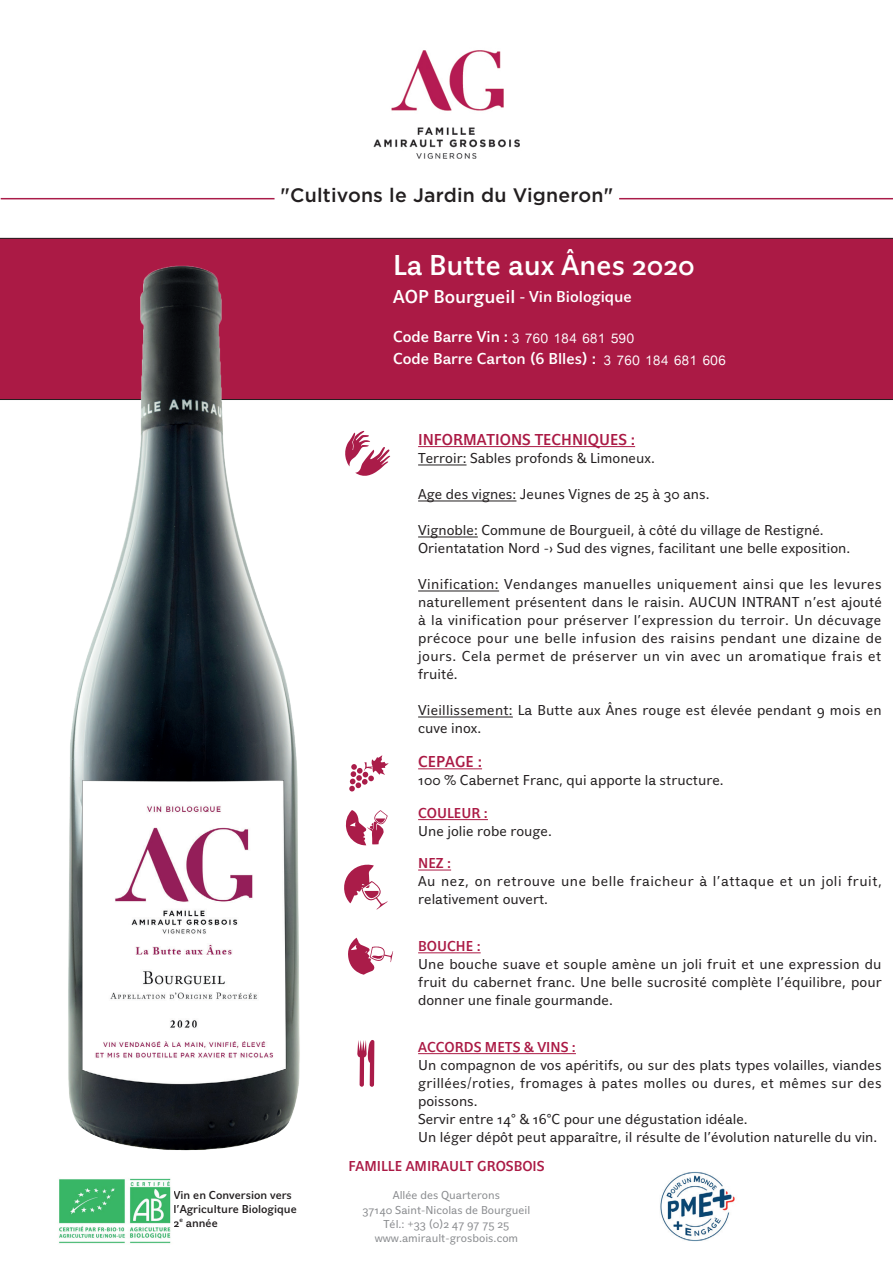
<style>
.page{position:relative;width:893px;height:1263px;background:#fff}
.page>*{position:absolute;margin:0;border:0;box-sizing:border-box;transform-origin:0 0}
.t1{font:500 30px "Eau Naturelle Sans";color:#fff}
.t2{font:500 19.5px "Gotham";letter-spacing:.01em;color:#231f20}
.t3{font:500 16.5px/21.6px "Eau Naturelle Sans";color:#fff}
.t4{font:500 16.5px "Eau Naturelle Sans";color:#ab1a45}
.t5{font:15px/18px "Eau Naturelle Sans";color:#231f20}
.t6{font:15px/18px "Eau Naturelle Sans";letter-spacing:.035em;color:#231f20}
.t7{font:500 15px "Eau Naturelle Sans";color:#ab1a45}
.t8{font:12px/14.4px "Eau Naturelle Sans";color:#8a8c8f;text-align:center}
.t9{font:500 12px/14.4px "Eau Naturelle Sans";color:#231f20}
.t10{font:500 7.05px "Eau Naturelle Sans";color:#231f20}
.s1{font-size:19.5px}
.s2{font-family:"Arial Hebrew";font-weight:300;font-size:18px}
</style>
<div class="page">
<hr style="left:1px;top:198px;width:274px;height:1px;background:#aa1c49">
<hr style="left:619px;top:198px;width:274px;height:1px;background:#aa1c49">
<img style="left:373px;top:50px;width:147px;height:109px">
<img style="left:660px;top:1171px;width:75px;height:71px">
<div style="left:0;top:238px;width:893px;height:162px;background:#ab1a45"></div>
<svg style="left:349px;top:785px;width:6px;height:7px"></svg>
<svg style="left:350px;top:755px;width:38px;height:33px"></svg>
<svg style="left:345px;top:810px;width:43px;height:35px"></svg>
<svg style="left:345px;top:864px;width:43px;height:45px"></svg>
<svg style="left:348px;top:938px;width:45px;height:37px"></svg>
<svg style="left:357px;top:1040px;width:17px;height:47px"></svg>
<svg style="left:345px;top:431px;width:45px;height:45px"></svg>
<hr style="left:418px;top:446px;width:217px;height:1px;background:#ab1a45">
<hr style="left:418px;top:465px;width:48px;height:1px;background:#231f20">
<hr style="left:418px;top:501px;width:98px;height:1px;background:#231f20">
<hr style="left:418px;top:537px;width:60px;height:1px;background:#231f20">
<hr style="left:418px;top:591px;width:81px;height:1px;background:#231f20">
<hr style="left:418px;top:717px;width:95px;height:1px;background:#231f20">
<hr style="left:418px;top:768px;width:64px;height:1px;background:#ab1a45">
<hr style="left:418px;top:819px;width:70px;height:1px;background:#ab1a45">
<hr style="left:418px;top:870px;width:33px;height:1px;background:#ab1a45">
<hr style="left:418px;top:952px;width:63px;height:1px;background:#ab1a45">
<hr style="left:418px;top:1053px;width:158px;height:1px;background:#ab1a45">
<img style="left:22px;top:250px;width:323px;height:901px">
<img style="left:59px;top:1178px;width:112px;height:66px">
<h2 class="t2" style="left:280px;top:182px;width:334px">"Cultivons le Jardin du Vigneron"</h2>
<h1 class="t1" style="left:393px;top:249px;width:303px">La Butte aux Ânes 2020</h1>
<p class="t3" style="left:393px;top:285px;width:240px"><span class="s1">AOP Bourgueil</span> - Vin Biologique</p>
<p class="t3" style="left:393px;top:326px;width:334px">Code Barre Vin : <span class="s2">3 760 184 681 590<br></span>Code Barre Carton (6 Blles) : <span class="s2">3 760 184 681 606</span></p>
<p class="t9" style="left:173px;top:1187px;width:125px">Vin en Conversion vers l'Agriculture Biologique<br>2</p>
<p class="t10" style="left:179px;top:1215px;width:5px">e</p>
<p class="t9" style="left:186px;top:1216px;width:34px">année</p>
<p class="t4" style="left:418px;top:430px;width:218px">INFORMATIONS TECHNIQUES :</p>
<p class="t5" style="left:418px;top:449px;width:238px">Terroir: Sables profonds &amp; Limoneux.</p>
<p class="t5" style="left:418px;top:485px;width:293px">Age des vignes: Jeunes Vignes de 25 à 30 ans.</p>
<p class="t5" style="left:418px;top:521px;width:434px">Vignoble: Commune de Bourgueil, à côté du village de Restigné.<br>Orientatation Nord -&gt; Sud des vignes, facilitant une belle exposition.</p>
<p class="t5" style="left:418px;top:575px;width:465px;text-align:justify">Vinification: Vendanges manuelles uniquement ainsi que les levures naturellement présentent dans le raisin. AUCUN INTRANT n'est ajouté à la vinification pour préserver l'expression du terroir. Un décuvage précoce pour une belle infusion des raisins pendant une dizaine de jours. Cela permet de préserver un vin avec un aromatique frais et fruité.</p>
<p class="t5" style="left:418px;top:701px;width:465px">Vieillissement: La Butte aux Ânes rouge est élevée pendant 9 mois en cuve inox.</p>
<p class="t4" style="left:418px;top:752px;width:65px">CEPAGE :</p>
<p class="t5" style="left:418px;top:771px;width:307px">100 % Cabernet Franc, qui apporte la structure.</p>
<p class="t7" style="left:418px;top:805px;width:71px">COULEUR :</p>
<p class="t5" style="left:418px;top:822px;width:135px">Une jolie robe rouge.</p>
<p class="t7" style="left:418px;top:855px;width:34px">NEZ :</p>
<p class="t6" style="left:418px;top:872px;width:465px">Au nez, on retrouve une belle fraicheur à l'attaque et un joli fruit, relativement ouvert.</p>
<p class="t7" style="left:418px;top:938px;width:64px">BOUCHE :</p>
<p class="t5" style="left:418px;top:955px;width:465px;text-align:justify">Une bouche suave et souple amène un joli fruit et une expression du fruit du cabernet franc. Une belle sucrosité complète l'équilibre, pour donner une finale gourmande.</p>
<p class="t7" style="left:418px;top:1039px;width:159px">ACCORDS METS &amp; VINS :</p>
<p class="t5" style="left:418px;top:1056px;width:465px">Un compagnon de vos apéritifs, ou sur des plats types volailles, viandes grillées/roties, fromages à pates molles ou dures, et mêmes sur des poissons.<br>Servir entre 14° &amp; 16°C pour une dégustation idéale.<br>Un léger dépôt peut apparaître, il résulte de l'évolution naturelle du vin.</p>
<p class="t7" style="left:348px;top:1158px;width:198px">FAMILLE AMIRAULT GROSBOIS</p>
<p class="t8" style="left:363px;top:1188px;width:169px">Allée des Quarterons<br>37140 Saint-Nicolas de Bourgueil<br>Tél.: +33 (0)2 47 97 75 25 www.amirault-grosbois.com</p>
</div>
